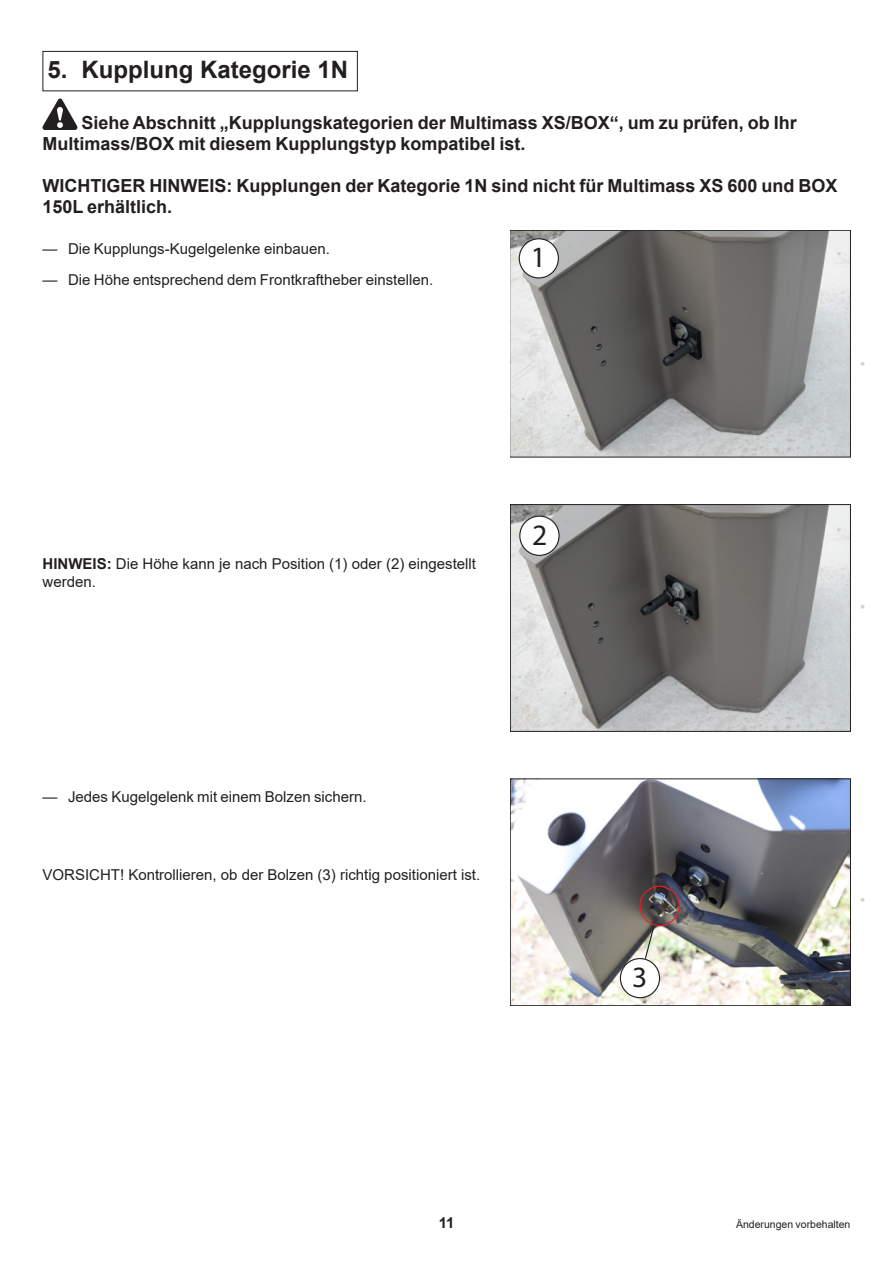
<style>
.page{position:relative;width:893px;height:1263px;background:#fff}
.page>*{position:absolute;margin:0;border:0;box-sizing:border-box;transform-origin:0 0}
.t1{font:29.7px "Myriad Pro";color:#231f20}
.t2{font:29.55px "Myriad Pro";color:#231f20}
.t3{font:700 24px "Arial";color:#231f20}
.Intro_chap{font:700 18px/21px "Arial";color:#231f20}
.Texte_enum{font:15px "Arial";color:#231f20}
.Note{font:15px/18px "Arial";color:#231f20}
.t4{font:700 15px "Arial";color:#231f20}
.Pied_Page_Droit{font:10.5px "Arial";color:#231f20}
.Texte_code{font:7.5px "Arial";color:#d1d2d4}
.s1{font-weight:700}
</style>
<div class="page">
<div style="left:43px;top:51px;width:315px;height:40px;border:1px solid #231f20"></div>
<svg style="left:43px;top:99px;width:34px;height:31px"></svg>
<img style="left:512px;top:232px;width:336px;height:223px">
<div style="left:519px;top:239px;width:39px;height:39px;background:#fff;border-radius:50%"></div>
<div style="left:519px;top:238px;width:40px;height:40px;border:1px solid #231f20;border-radius:50%"></div>
<div style="left:510px;top:230px;width:340px;height:227px;border:1px solid #231f20"></div>
<img style="left:512px;top:507px;width:336px;height:222px">
<div style="left:520px;top:516px;width:39px;height:39px;background:#fff;border-radius:50%"></div>
<div style="left:519px;top:516px;width:41px;height:40px;border:1px solid #231f20;border-radius:50%"></div>
<img style="left:512px;top:781px;width:336px;height:223px">
<div style="left:510px;top:779px;width:340px;height:227px;border:1px solid #231f20"></div>
<div style="left:620px;top:958px;width:39px;height:40px;background:#fff;border-radius:50%"></div>
<div style="left:620px;top:958px;width:40px;height:40px;border:1px solid #231f20;border-radius:50%"></div>
<div style="left:639px;top:886px;width:41px;height:40px;border:1px solid #ee1d23;border-radius:50%"></div>
<svg style="left:644px;top:924px;width:11px;height:36px"></svg>
<p class="t3" style="left:48px;top:52px;width:302px">5. Kupplung Kategorie 1N</p>
<p class="Intro_chap" style="left:43px;top:113px;width:756px;text-indent:39px">Siehe Abschnitt „Kupplungskategorien der Multimass XS/BOX“, um zu prüfen, ob Ihr<br>Multimass/BOX mit diesem Kupplungstyp kompatibel ist.</p>
<p class="Intro_chap" style="left:43px;top:176px;width:797px">WICHTIGER HINWEIS: Kupplungen der Kategorie 1N sind nicht für Multimass XS 600 und BOX<br>150L erhältlich.</p>
<p class="Texte_enum" style="left:43px;top:238px;width:289px">— Die Kupplungs-Kugelgelenke einbauen.</p>
<p class="Texte_enum" style="left:43px;top:269px;width:392px">— Die Höhe entsprechend dem Frontkraftheber einstellen.</p>
<p class="t2" style="left:531px;top:239px;width:17px">1</p>
<p class="Texte_code" style="left:857px;top:366px;width:6px;rotate:-90deg">■</p>
<p class="Note" style="left:43px;top:554px;width:435px"><span class="s1">HINWEIS:</span> Die Höhe kann je nach Position (1) oder (2) eingestellt werden.</p>
<p class="t1" style="left:532px;top:517px;width:17px">2</p>
<p class="Texte_code" style="left:857px;top:609px;width:6px;rotate:-90deg">■</p>
<p class="Texte_enum" style="left:43px;top:787px;width:326px">— Jedes Kugelgelenk mit einem Bolzen sichern.</p>
<p class="Note" style="left:43px;top:865px;width:439px">VORSICHT! Kontrollieren, ob der Bolzen (3) richtig positioniert ist.</p>
<p class="t2" style="left:632px;top:959px;width:17px">3</p>
<p class="Texte_code" style="left:857px;top:902px;width:6px;rotate:-90deg">■</p>
<p class="t4" style="left:439px;top:1212px;width:17px">11</p>
<p class="Pied_Page_Droit" style="left:736px;top:1217px;width:116px">Änderungen vorbehalten</p>
</div>
